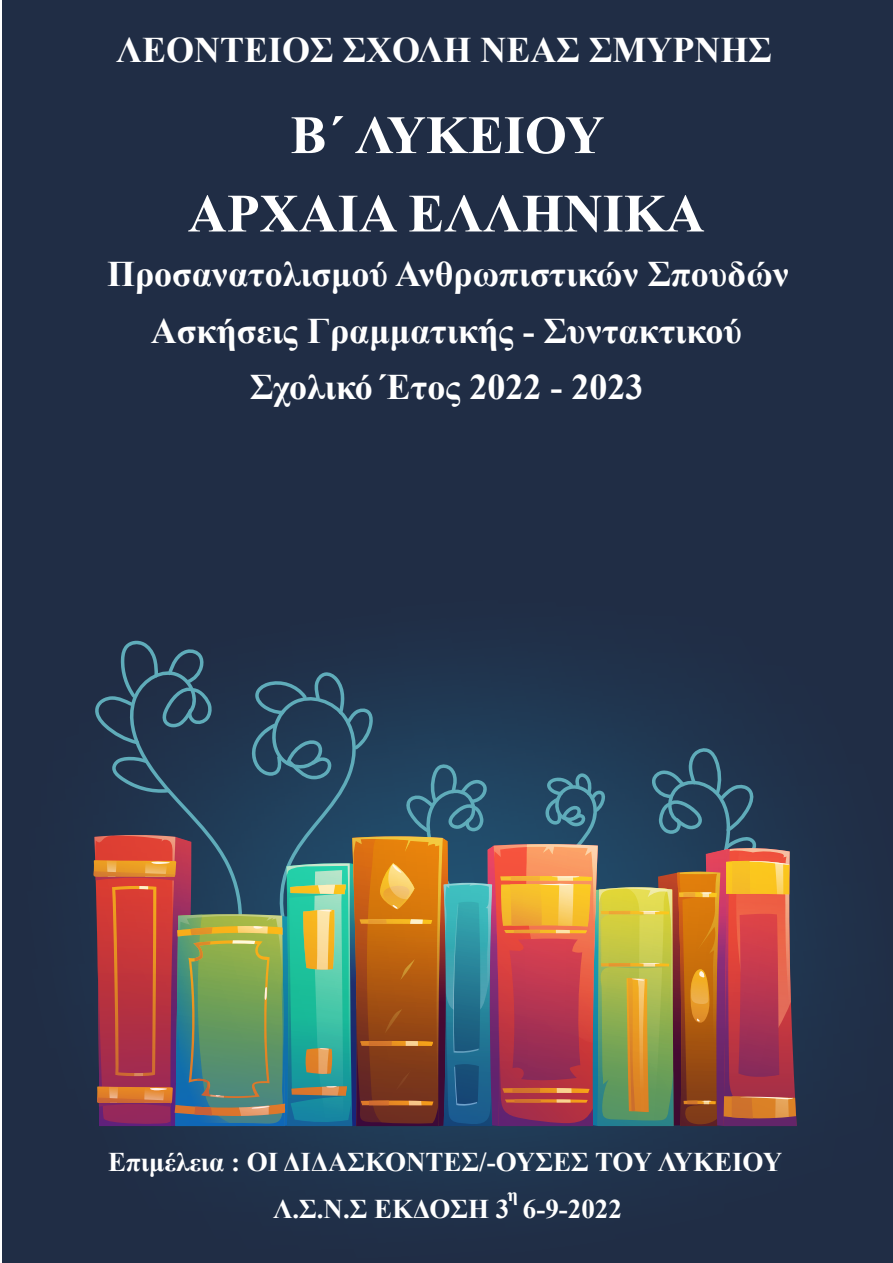
<style>
.page{position:relative;width:893px;height:1263px;background:#fff}
.page>*{position:absolute;margin:0;border:0;box-sizing:border-box;transform-origin:0 0}
.t1{font:700 54px "Times New Roman";color:#fff}
.t2{font:700 36px "Times New Roman";color:#fff}
.t3{font:700 27px/47.2px "Times New Roman";color:#fff;text-align:center}
.t4{font:700 18.6px "Times New Roman";color:#fff}
</style>
<div class="page">
<div style="left:3px;top:0;width:890px;height:1263px;background:#202d45"></div>
<div style="left:247px;top:939px;width:551px;height:239px;background:#20354f"></div>
<svg style="left:95px;top:640px;width:702px;height:487px"></svg>
<img style="left:93px;top:836px;width:704px;height:290px">
<img style="left:93px;top:915px;width:698px;height:211px">
<p class="t2" style="left:116px;top:24px;width:657px">ΛΕΟΝΤΕΙΟΣ ΣΧΟΛΗ ΝΕΑΣ ΣΜΥΡΝΗΣ</p>
<h1 class="t1" style="left:290px;top:96px;width:315px">Β΄ ΛΥΚΕΙΟΥ</h1>
<h1 class="t1" style="left:188px;top:174px;width:518px">ΑΡΧΑΙΑ ΕΛΛΗΝΙΚΑ</h1>
<p class="t2" style="left:107px;top:247px;width:683px">Προσανατολισμού Ανθρωπιστικών Σπουδών</p>
<p class="t2" style="left:151px;top:305px;width:593px">Ασκήσεις Γραμματικής - Συντακτικού</p>
<p class="t2" style="left:250px;top:361px;width:395px">Σχολικό Έτος 2022 - 2023</p>
<p class="t3" style="left:108px;top:1137px;width:676px">Επιμέλεια : ΟΙ ΔΙΔΑΣΚΟΝΤΕΣ/-ΟΥΣΕΣ ΤΟΥ ΛΥΚΕΙΟΥ<br>Λ.Σ.Ν.Σ ΕΚΔΟΣΗ 3 6-9-2022</p>
<p class="t4" style="left:507px;top:1181px;width:12px">η</p>
</div>
